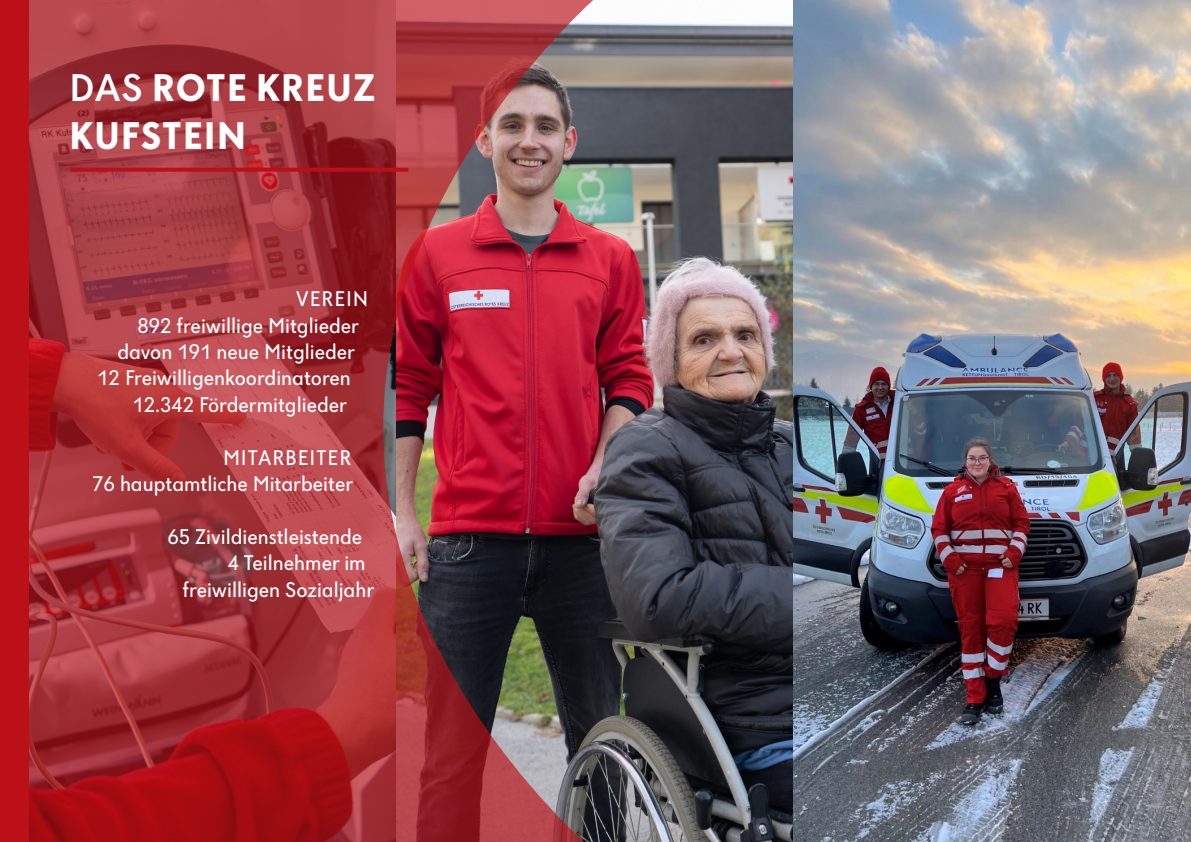
<style>
.page{position:relative;width:1191px;height:842px;background:#fff}
.page>*{position:absolute;margin:0;border:0;box-sizing:border-box;transform-origin:0 0}
.t1{font:700 40px/48px "Dunant";letter-spacing:.035em;color:#fff}
.t2{font:22px/26.4px "Dunant";color:#fff}
.t3{font:22px "Dunant";letter-spacing:.035em;color:#fff}
.s1{font-weight:500}
</style>
<div class="page">
<img style="left:601px;top:0;width:590px;height:842px">
<img style="left:28px;top:0;width:573px;height:842px">
<div style="left:0;top:0;width:28px;height:842px;background:#bb1018"></div>
<svg style="left:70px;top:168px;width:338px;height:4px"></svg>
<p class="t1" style="left:69px;top:63px;width:307px"><span class="s1">DAS</span> ROTE KREUZ<br>KUFSTEIN</p>
<p class="t2" style="left:296px;top:285px;width:74px">VEREIN</p>
<p class="t2" style="left:137px;top:312px;width:223px">892 freiwillige Mitglieder</p>
<p class="t2" style="left:117px;top:338px;width:239px">davon 191 neue Mitglieder</p>
<p class="t2" style="left:97px;top:365px;width:255px">12 Freiwilligenkoordinatoren</p>
<p class="t2" style="left:132px;top:391px;width:216px">12.342 Fördermitglieder</p>
<p class="t3" style="left:223px;top:445px;width:130px">MITARBEITER</p>
<p class="t2" style="left:92px;top:470px;width:262px">76 hauptamtliche Mitarbeiter</p>
<p class="t2" style="left:167px;top:523px;width:196px">65 Zivildienstleistende</p>
<p class="t2" style="left:183px;top:549px;width:193px;text-indent:45px">4 Teilnehmer im freiwilligen Sozialjahr</p>
</div>
